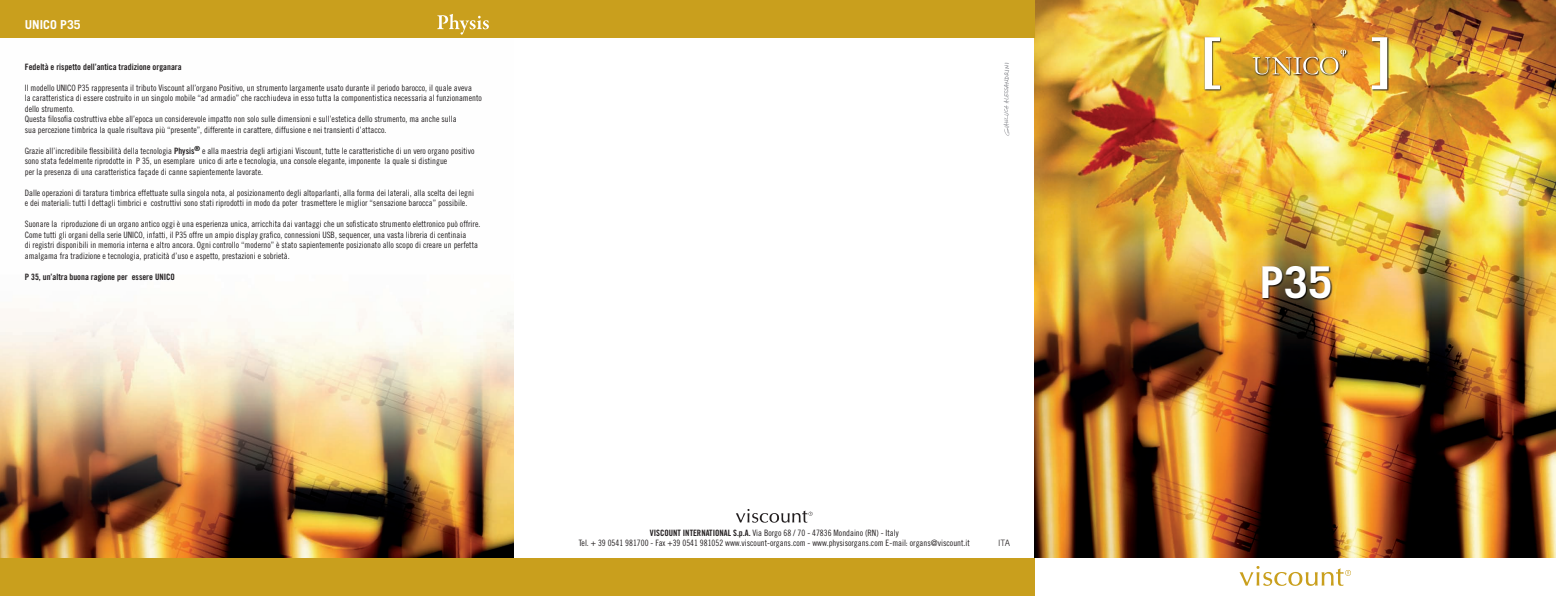
<style>
.page{position:relative;width:1556px;height:596px;background:#fff}
.page>*{position:absolute;margin:0;border:0;box-sizing:border-box;transform-origin:0 0}
.t1{font:700 43.75px "Trade Gothic";color:#fff}
.t2{font:700 12.25px "Trade Gothic";color:#fff}
.t3{font:8.75px/10.5px "Trade Gothic Cond Eighteen";color:#231f20}
.t4{font:8.75px "Trade Gothic Bold Cond Twenty";color:#231f20}
.t5{font:300 8.75px "Trade Gothic";color:#231f20}
.s1{font-family:"Trade Gothic Bold Cond Twenty"}
</style>
<div class="page">
<img style="left:0;top:37px;width:513px;height:521px">
<img style="left:1034px;top:0;width:521px;height:558px">
<svg style="left:1239px;top:566px;width:112px;height:20px"></svg>
<svg style="left:736px;top:509px;width:76px;height:13px"></svg>
<svg style="left:1204px;top:37px;width:15px;height:52px"></svg>
<svg style="left:1371px;top:37px;width:16px;height:52px"></svg>
<img style="left:1252px;top:50px;width:94px;height:25px">
<div style="left:0;top:0;width:1034px;height:37px;background:#c99f1d"></div>
<div style="left:0;top:558px;width:1034px;height:37px;background:#c99f1d"></div>
<svg style="left:437px;top:14px;width:52px;height:21px"></svg>
<svg style="left:1003px;top:63px;width:6px;height:73px"></svg>
<h2 class="t2" style="left:25px;top:17px;width:57px">UNICO P35</h2>
<p class="t4" style="left:25px;top:61px;width:158px">Fedeltà e rispetto dell’antica tradizione organara</p>
<p class="t3" style="left:25px;top:82px;width:458px">Il modello UNICO P35 rappresenta il tributo Viscount all’organo Positivo, un strumento largamente usato durante il periodo barocco, il quale aveva<br>la caratteristica di essere costruito in un singolo mobile “ad armadio” che racchiudeva in esso tutta la componentistica necessaria al funzionamento dello strumento.<br>Questa filosofia costruttiva ebbe all’epoca un considerevole impatto non solo sulle dimensioni e sull’estetica dello strumento, ma anche sulla<br>sua percezione timbrica la quale risultava più “presente”, differente in carattere, diffusione e nei transienti d’attacco.</p>
<p class="t3" style="left:25px;top:145px;width:451px">Grazie all’incredibile flessibilità della tecnologia <span class="s1">Physis</span><sup>®</sup> e alla maestria degli artigiani Viscount, tutte le caratteristiche di un vero organo positivo sono stata fedelmente riprodotte in P 35, un esemplare unico di arte e tecnologia, una console elegante, imponente la quale si distingue<br>per la presenza di una caratteristica façade di canne sapientemente lavorate.</p>
<p class="t3" style="left:25px;top:187px;width:450px">Dalle operazioni di taratura timbrica effettuate sulla singola nota, al posizionamento degli altoparlanti, alla forma dei laterali, alla scelta dei legni e dei materiali: tutti I dettagli timbrici e costruttivi sono stati riprodotti in modo da poter trasmettere le miglior “sensazione barocca” possibile.</p>
<p class="t3" style="left:25px;top:219px;width:457px">Suonare la riproduzione di un organo antico oggi è una esperienza unica, arricchita dai vantaggi che un sofisticato strumento elettronico può offrire.<br>Come tutti gli organi della serie UNICO, infatti, il P35 offre un ampio display grafico, connessioni USB, sequencer, una vasta libreria di centinaia<br>di registri disponibili in memoria interna e altro ancora. Ogni controllo “moderno” è stato sapientemente posizionato allo scopo di creare un perfetta amalgama fra tradizione e tecnologia, praticità d’uso e aspetto, prestazioni e sobrietà.</p>
<p class="t4" style="left:25px;top:271px;width:152px">P 35, un’altra buona ragione per essere UNICO</p>
<h1 class="t1" style="left:1259px;top:255px;width:74px">P35</h1>
<p class="t3" style="left:578px;top:527px;width:392px;text-align:center"><span class="s1">VISCOUNT INTERNATIONAL S.p.A.</span> Via Borgo 68 / 70 - 47836 Mondaino (RN) - Italy<br>Tel. + 39 0541 981700 - Fax +39 0541 981052 www.viscount-organs.com - www.physisorgans.com E-mail: organs@viscount.it</p>
<p class="t5" style="left:997px;top:537px;width:13px">ITA</p>
</div>
